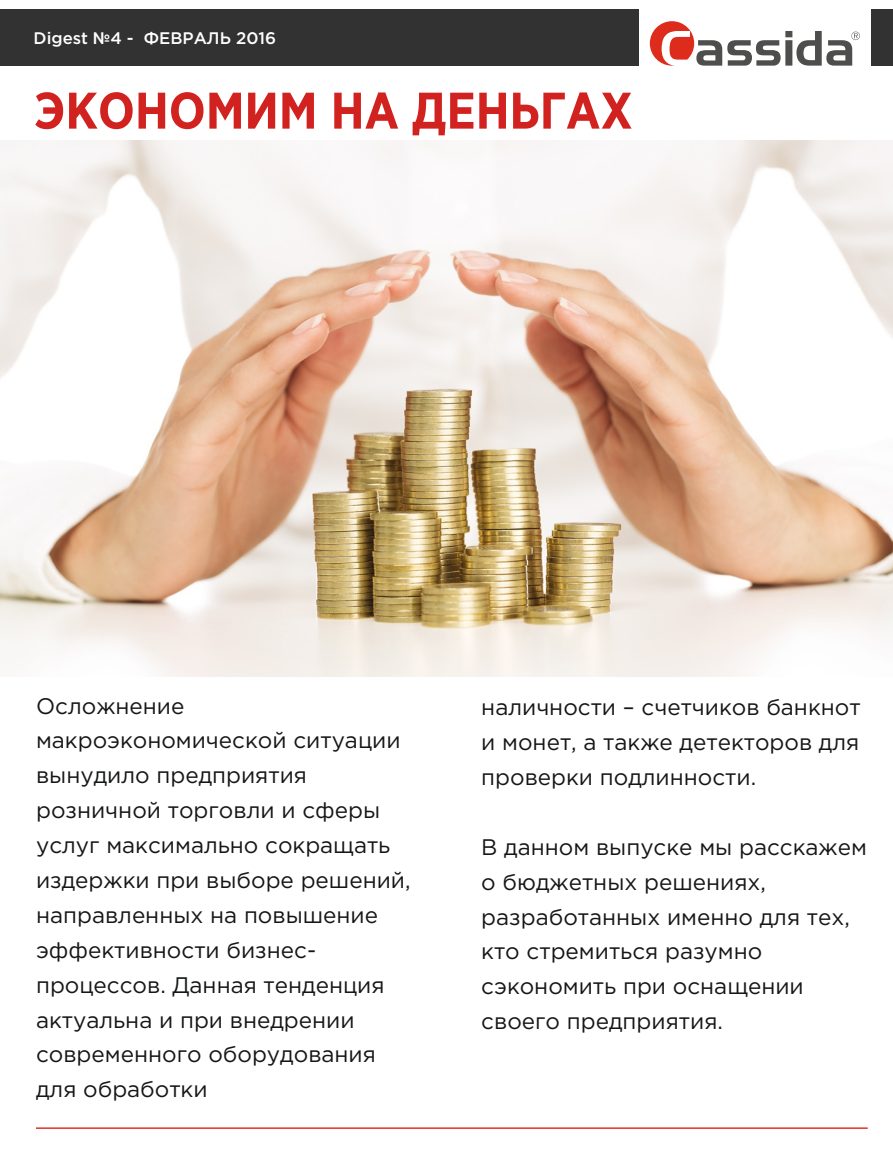
<style>
.page{position:relative;width:893px;height:1161px;background:#fff}
.page>*{position:absolute;margin:0;border:0;box-sizing:border-box;transform-origin:0 0}
.t1{font:700 51.3px "Gotham Pro Narrow";color:#d12220}
.t2{font:22.5px/34.8px "Gotham Pro";color:#151616}
.t3{font:500 16.8px "Gotham Pro";color:#fff}
</style>
<div class="page">
<svg style="left:650px;top:21px;width:210px;height:45px"></svg>
<div style="left:0;top:9px;width:639px;height:57px;background:#323232"></div>
<div style="left:871px;top:9px;width:22px;height:57px;background:#323232"></div>
<img style="left:0;top:140px;width:893px;height:536px">
<hr style="left:36px;top:1127px;width:832px;height:2px;background:#dd2b1c">
<p class="t3" style="left:34px;top:32px;width:244px">Digest №4 - ФЕВРАЛЬ 2016</p>
<h1 class="t1" style="left:34px;top:92px;width:600px">ЭКОНОМИМ НА ДЕНЬГАХ</h1>
<p class="t2" style="left:36px;top:690px;width:376px">Осложнение макроэкономической ситуации вынудило предприятия розничной торговли и сферы услуг максимально сокращать издержки при выборе решений, направленных на повышение эффективности бизнес&shy;процессов. Данная тенденция актуальна и при внедрении современного оборудования для обработки</p>
<p class="t2" style="left:481px;top:691px;width:381px;text-align:justify">наличности – счетчиков банкнот и монет, а также детекторов для проверки подлинности.</p>
<p class="t2" style="left:481px;top:831px;width:387px">В данном выпуске мы расскажем о бюджетных решениях, разработанных именно для тех, кто стремиться разумно сэкономить при оснащении своего предприятия.</p>
</div>
